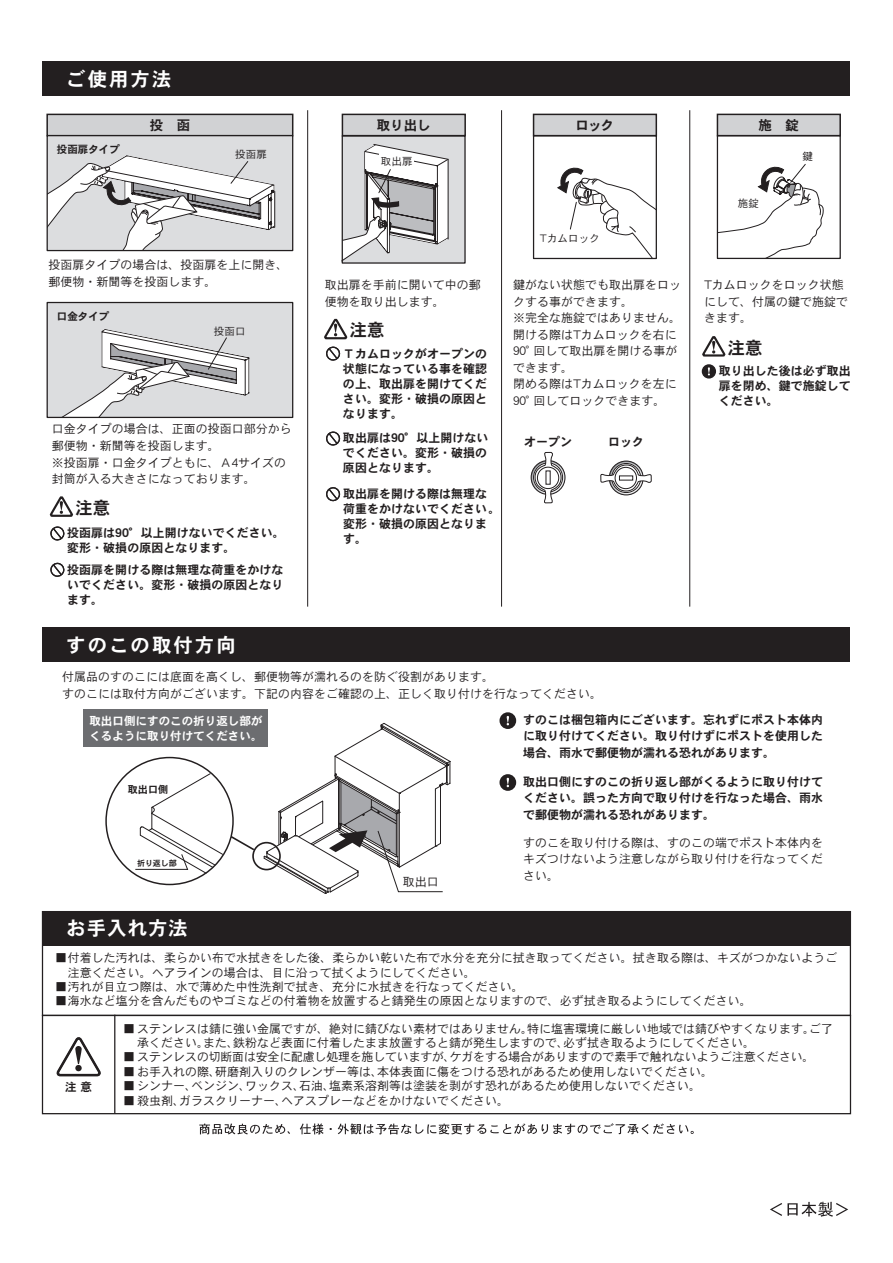
<style>
.page{position:relative;width:893px;height:1263px;background:#fff}
.page>*{position:absolute;margin:0;border:0;box-sizing:border-box;transform-origin:0 0}
.t1{font:19.5px "DFHS Gothic W7 WINP RKSJ H";letter-spacing:.1em;color:#fff}
.t2{font:17.4px "DFHS Gothic W7 WING RKSJ H";color:#231f20}
.t3{font:13.5px "DFHS Gothic W7 WINP RKSJ H";color:#231f20}
.t4{font:12px/16.5px "DFHS Gothic W3 WINP RKSJ H";color:#231f20}
.t5{font:12px/15px "DFHS Gothic W7 WINP RKSJ H";color:#231f20;text-align:justify}
.t6{font:12px "DFHS Gothic W3 WINP RKSJ H";letter-spacing:-.02em;color:#231f20}
.t7{font:11.55px/15px "DFHS Gothic W7 WINP RKSJ H";color:#fff}
.t8{font:11.55px "DFHS Gothic W7 WINP RKSJ H";color:#231f20}
.t9{font:10.5px "DFHS Gothic W3 WINP RKSJ H";letter-spacing:.015em;color:#231f20}
.t10{font:10.5px "DFHS Gothic W7 WINP RKSJ H";color:#231f20}
.t11{font:10.05px "DFHS Gothic W7 WINP RKSJ H";color:#231f20}
.t12{font:7.95px "DFHS Gothic W7 WINP RKSJ H";color:#231f20}
</style>
<div class="page">
<div style="left:342px;top:136px;width:123px;height:127px;background:#dcdddf"></div>
<div style="left:47px;top:302px;width:246px;height:115px;background:#dcdddf"></div>
<div style="left:47px;top:302px;width:246px;height:116px;border:1px solid #231f20"></div>
<svg style="left:770px;top:1202px;width:78px;height:15px"></svg>
<svg style="left:199px;top:1123px;width:91px;height:11px"></svg>
<svg style="left:300px;top:1123px;width:24px;height:11px"></svg>
<svg style="left:338px;top:1123px;width:356px;height:11px"></svg>
<div style="left:42px;top:62px;width:808px;height:34px;background:#231f20"></div>
<div style="left:42px;top:911px;width:808px;height:35px;background:#231f20"></div>
<div style="left:42px;top:911px;width:809px;height:105px;border:1px solid #231f20"></div>
<div style="left:42px;top:1015px;width:809px;height:99px;border:1px solid #231f20"></div>
<hr style="left:114px;top:1015px;width:1px;height:99px;background:#231f20">
<svg style="left:56px;top:1037px;width:45px;height:40px"></svg>
<div style="left:533px;top:135px;width:124px;height:124px;border:1px solid #231f20"></div>
<svg style="left:557px;top:167px;width:99px;height:92px"></svg>
<div style="left:717px;top:135px;width:124px;height:124px;border:1px solid #231f20"></div>
<div style="left:342px;top:114px;width:124px;height:22px;background:#d1d2d4;border:2px solid #231f20"></div>
<div style="left:717px;top:114px;width:124px;height:22px;background:#d1d2d4;border:2px solid #231f20"></div>
<div style="left:533px;top:114px;width:124px;height:22px;background:#d1d2d4;border:2px solid #231f20"></div>
<hr style="left:307px;top:110px;width:1px;height:497px;background:#231f20">
<hr style="left:501px;top:110px;width:1px;height:497px;background:#231f20">
<hr style="left:689px;top:110px;width:1px;height:497px;background:#231f20">
<svg style="left:49px;top:496px;width:25px;height:21px"></svg>
<svg style="left:702px;top:336px;width:24px;height:21px"></svg>
<svg style="left:326px;top:487px;width:15px;height:15px"></svg>
<svg style="left:324px;top:318px;width:24px;height:43px"></svg>
<svg style="left:326px;top:431px;width:15px;height:15px"></svg>
<svg style="left:50px;top:526px;width:15px;height:15px"></svg>
<svg style="left:50px;top:562px;width:15px;height:15px"></svg>
<svg style="left:609px;top:461px;width:34px;height:34px"></svg>
<div style="left:609px;top:461px;width:34px;height:34px;border:1px solid #231f20;border-radius:50%"></div>
<div style="left:611px;top:463px;width:30px;height:30px;border:1px solid #231f20;border-radius:50%"></div>
<svg style="left:600px;top:464px;width:52px;height:28px"></svg>
<svg style="left:615px;top:467px;width:21px;height:22px"></svg>
<div style="left:615px;top:467px;width:22px;height:22px;border:1px solid #231f20;border-radius:50%"></div>
<svg style="left:619px;top:476px;width:14px;height:4px"></svg>
<svg style="left:531px;top:460px;width:34px;height:34px"></svg>
<div style="left:531px;top:460px;width:34px;height:35px;border:1px solid #231f20;border-radius:50%"></div>
<div style="left:533px;top:463px;width:30px;height:29px;border:1px solid #231f20;border-radius:50%"></div>
<svg style="left:535px;top:452px;width:27px;height:52px"></svg>
<svg style="left:537px;top:467px;width:22px;height:22px"></svg>
<div style="left:537px;top:467px;width:22px;height:22px;border:1px solid #231f20;border-radius:50%"></div>
<svg style="left:546px;top:471px;width:4px;height:13px"></svg>
<div style="left:702px;top:365px;width:13px;height:13px;background:#231f20;border-radius:50%"></div>
<div style="left:702px;top:364px;width:14px;height:15px;border:2px solid #231f20;border-radius:50%"></div>
<svg style="left:708px;top:367px;width:2px;height:8px"></svg>
<div style="left:46px;top:114px;width:247px;height:22px;background:#d1d2d4;border:2px solid #231f20"></div>
<div style="left:42px;top:628px;width:808px;height:34px;background:#231f20"></div>
<div style="left:500px;top:713px;width:15px;height:15px;background:#231f20;border-radius:50%"></div>
<div style="left:499px;top:712px;width:17px;height:17px;border:2px solid #231f20;border-radius:50%"></div>
<svg style="left:507px;top:716px;width:2px;height:9px"></svg>
<div style="left:500px;top:775px;width:15px;height:15px;background:#231f20;border-radius:50%"></div>
<div style="left:499px;top:774px;width:17px;height:17px;border:2px solid #231f20;border-radius:50%"></div>
<svg style="left:507px;top:778px;width:2px;height:9px"></svg>
<div style="left:47px;top:136px;width:246px;height:115px;background:#dcdddf"></div>
<div style="left:47px;top:135px;width:246px;height:116px;border:1px solid #231f20"></div>
<svg style="left:57px;top:329px;width:192px;height:88px"></svg>
<hr style="left:448px;top:159px;width:1px;height:80px;background:#231f20">
<div style="left:342px;top:135px;width:124px;height:129px;border:1px solid #231f20"></div>
<div style="left:252px;top:842px;width:29px;height:28px;border:2px solid #231f20;border-radius:50%"></div>
<svg style="left:135px;top:756px;width:121px;height:127px"></svg>
<div style="left:84px;top:709px;width:184px;height:38px;background:#6c6d70"></div>
<svg style="left:341px;top:144px;width:107px;height:118px"></svg>
<svg style="left:47px;top:155px;width:228px;height:96px"></svg>
<svg style="left:263px;top:723px;width:188px;height:171px"></svg>
<svg style="left:717px;top:163px;width:106px;height:95px"></svg>
<h1 class="t1" style="left:66px;top:69px;width:107px">ご使用方法</h1>
<p class="t10" style="left:57px;top:144px;width:64px">投函扉タイプ</p>
<p class="t3" style="left:150px;top:118px;width:42px">投　函</p>
<p class="t9" style="left:235px;top:149px;width:33px">投函扉</p>
<p class="t4" style="left:48px;top:257px;width:242px">投函扉タイプの場合は、投函扉を上に開き、郵便物・新聞等を投函します。</p>
<p class="t10" style="left:57px;top:311px;width:54px">口金タイプ</p>
<p class="t9" style="left:214px;top:326px;width:33px">投函口</p>
<p class="t4" style="left:52px;top:421px;width:241px">口金タイプの場合は、正面の投函口部分から郵便物・新聞等を投函します。<br>※投函扉・口金タイプともに、Ａ4サイズの封筒が入る大きさになっております。</p>
<h2 class="t2" style="left:75px;top:499px;width:36px">注意</h2>
<p class="t5" style="left:67px;top:526px;width:219px">投函扉は90°以上開けないでください。変形・破損の原因となります。</p>
<p class="t5" style="left:67px;top:562px;width:218px">投函扉を開ける際は無理な荷重をかけないでください。変形・破損の原因となります。</p>
<h1 class="t1" style="left:66px;top:635px;width:171px">すのこの取付方向</h1>
<p class="t3" style="left:377px;top:118px;width:55px">取り出し</p>
<p class="t3" style="left:575px;top:118px;width:40px">ロック</p>
<p class="t3" style="left:759px;top:118px;width:42px">施　錠</p>
<p class="t9" style="left:381px;top:156px;width:33px">取出扉</p>
<p class="t9" style="left:540px;top:232px;width:62px">Tカムロック</p>
<p class="t9" style="left:738px;top:198px;width:23px">施錠</p>
<p class="t9" style="left:802px;top:151px;width:12px">鍵</p>
<p class="t4" style="left:325px;top:277px;width:157px">取出扉を手前に開いて中の郵便物を取り出します。</p>
<p class="t4" style="left:513px;top:277px;width:169px">鍵がない状態でも取出扉をロックする事ができます。<br>※完全な施錠ではありません。開ける際はTカムロックを右に<br>90°回して取出扉を開ける事ができます。<br>閉める際はTカムロックを左に<br>90°回してロックできます。</p>
<p class="t4" style="left:704px;top:277px;width:145px">Tカムロックをロック状態にして、付属の鍵で施錠できます。</p>
<h2 class="t2" style="left:350px;top:321px;width:36px">注意</h2>
<h2 class="t2" style="left:728px;top:339px;width:36px">注意</h2>
<p class="t5" style="left:343px;top:346px;width:145px">Ｔカムロックがオープンの状態になっている事を確認の上、取出扉を開けてください。変形・破損の原因となります。</p>
<p class="t5" style="left:343px;top:431px;width:147px;text-align:left">取出扉は90°以上開けないでください。変形・破損の原因となります。</p>
<p class="t5" style="left:719px;top:364px;width:133px">取り出した後は必ず取出扉を閉め、鍵で施錠してください。</p>
<p class="t5" style="left:524px;top:435px;width:49px">オープン</p>
<p class="t5" style="left:608px;top:435px;width:37px">ロック</p>
<p class="t5" style="left:343px;top:487px;width:159px;text-align:left">取出扉を開ける際は無理な荷重をかけないでください。変形・破損の原因となります。</p>
<p class="t4" style="left:62px;top:668px;width:541px;line-height:17px">付属品のすのこには底面を高くし、郵便物等が濡れるのを防ぐ役割があります。<br>すのこには取付方向がございます。下記の内容をご確認の上、正しく取り付けを行なってください。</p>
<p class="t7" style="left:89px;top:713px;width:175px">取出口側にすのこの折り返し部がくるように取り付けてください。</p>
<p class="t11" style="left:128px;top:785px;width:42px">取出口側</p>
<p class="t12" style="left:137px;top:859px;width:41px">折り返し部</p>
<p class="t4" style="left:403px;top:874px;width:37px">取出口</p>
<p class="t5" style="left:523px;top:712px;width:301px;line-height:16.5px">すのこは梱包箱内にございます。忘れずにポスト本体内に取り付けてください。取り付けずにポストを使用した場合、雨水で郵便物が濡れる恐れがあります。</p>
<p class="t5" style="left:523px;top:773px;width:301px;line-height:16.5px">取出口側にすのこの折り返し部がくるように取り付けてください。誤った方向で取り付けを行なった場合、雨水で郵便物が濡れる恐れがあります。</p>
<p class="t4" style="left:523px;top:834px;width:301px;text-align:justify">すのこを取り付ける際は、すのこの端でポスト本体内をキズつけないよう注意しながら取り付けを行なってください。</p>
<h1 class="t1" style="left:66px;top:918px;width:123px">お手入れ方法</h1>
<p class="t4" style="left:55px;top:950px;width:784px">■付着した汚れは、柔らかい布で水拭きをした後、柔らかい乾いた布で水分を充分に拭き取ってください。拭き取る際は、キズがつかないようご</p>
<p class="t4" style="left:55px;top:979px;width:470px">■汚れが目立つ際は、水で薄めた中性洗剤で拭き、充分に水拭きを行なってください。</p>
<p class="t4" style="left:55px;top:993px;width:698px">■海水など塩分を含んだものやゴミなどの付着物を放置すると錆発生の原因となりますので、必ず拭き取るようにしてください。</p>
<p class="t4" style="left:68px;top:964px;width:410px">注意ください。ヘアラインの場合は、目に沿って拭くようにしてください。</p>
<p class="t8" style="left:65px;top:1081px;width:28px">注 意</p>
<p class="t4" style="left:123px;top:1020px;width:711px">■ステンレスは錆に強い金属ですが、絶対に錆びない素材ではありません。特に塩害環境に厳しい地域では錆びやすくなります。ご了</p>
<p class="t6" style="left:123px;top:1051px;width:693px">■ ステンレスの切断面は安全に配慮し処理を施していますが、ケガをする場合がありますので素手で触れないようご注意ください。</p>
<p class="t4" style="left:123px;top:1063px;width:591px">■お手入れの際、研磨剤入りのクレンザー等は、本体表面に傷をつける恐れがあるため使用しないでください。</p>
<p class="t4" style="left:123px;top:1078px;width:579px">■シンナー、ベンジン、ワックス、石油、塩素系溶剤等は塗装を剥がす恐れがあるため使用しないでください。</p>
<p class="t4" style="left:123px;top:1092px;width:387px">■殺虫剤、ガラスクリーナー、ヘアスプレーなどをかけないでください。</p>
<p class="t4" style="left:137px;top:1035px;width:619px">承ください。また、鉄粉など表面に付着したまま放置すると錆が発生しますので、必ず拭き取るようにしてください。</p>
</div>
